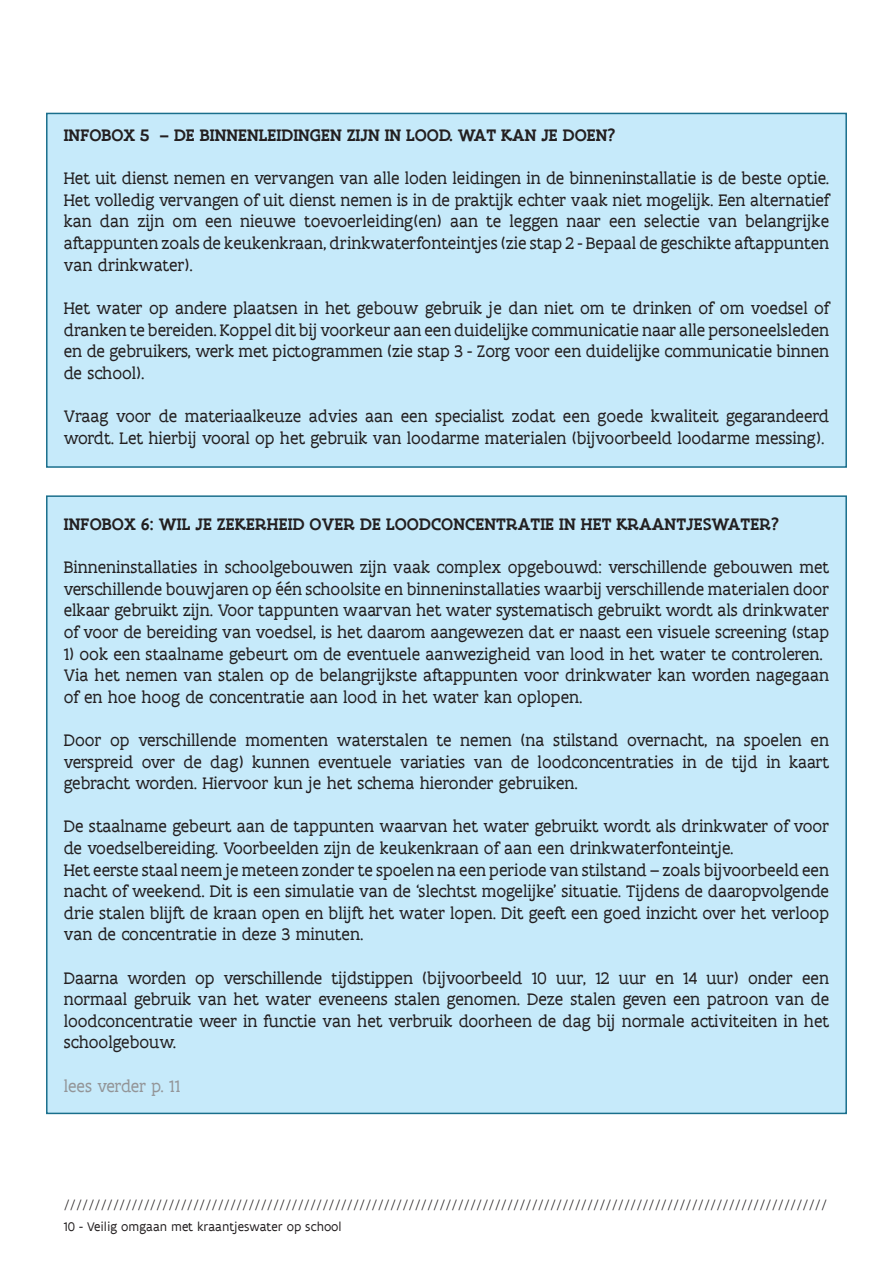
<style>
.page{position:relative;width:893px;height:1263px;background:#fff}
.page>*{position:absolute;margin:0;border:0;box-sizing:border-box;transform-origin:0 0}
.bronvermelding{font:18px/21.6px "Flanders Art Serif";color:#231f20;text-align:justify}
.bronvermelding-2{font:500 18px "Flanders Art Serif";letter-spacing:.005em;color:#231f20}
.bronvermelding-3{font:18px "Flanders Art Serif";letter-spacing:-.02em;color:#939598}
.t1{font:300 13.5px "Flanders Art Sans";color:#231f20}
.t2{font:13.5px "Flanders Art Sans";color:#231f20}
</style>
<div class="page">
<div style="left:46px;top:495px;width:801px;height:619px;background:#c6eafa;border:2px solid #1a6f8c"></div>
<div style="left:46px;top:113px;width:801px;height:355px;background:#c6eafa;border:2px solid #1a6f8c"></div>
<p class="bronvermelding-2" style="left:64px;top:124px;width:553px">INFOBOX 5 – DE BINNENLEIDINGEN ZIJN IN LOOD. WAT KAN JE DOEN?</p>
<p class="bronvermelding" style="left:64px;top:168px;width:767px">Het uit dienst nemen en vervangen van alle loden leidingen in de binneninstallatie is de beste optie.<br>Het volledig vervangen of uit dienst nemen is in de praktijk echter vaak niet mogelijk. Een alternatief kan dan zijn om een nieuwe toevoerleiding(en) aan te leggen naar een selectie van belangrijke aftappunten zoals de keukenkraan, drinkwaterfonteintjes (zie stap 2 - Bepaal de geschikte aftappunten van drinkwater).</p>
<p class="bronvermelding" style="left:64px;top:298px;width:767px">Het water op andere plaatsen in het gebouw gebruik je dan niet om te drinken of om voedsel of dranken te bereiden. Koppel dit bij voorkeur aan een duidelijke communicatie naar alle personeelsleden en de gebruikers, werk met pictogrammen (zie stap 3 - Zorg voor een duidelijke communicatie binnen de school).</p>
<p class="bronvermelding" style="left:64px;top:406px;width:767px">Vraag voor de materiaalkeuze advies aan een specialist zodat een goede kwaliteit gegarandeerd wordt. Let hierbij vooral op het gebruik van loodarme materialen (bijvoorbeeld loodarme messing).</p>
<p class="bronvermelding-2" style="left:64px;top:512px;width:717px">INFOBOX 6: WIL JE ZEKERHEID OVER DE LOODCONCENTRATIE IN HET KRAANTJESWATER?</p>
<p class="bronvermelding" style="left:64px;top:557px;width:767px">Binneninstallaties in schoolgebouwen zijn vaak complex opgebouwd: verschillende gebouwen met verschillende bouwjaren op één schoolsite en binneninstallaties waarbij verschillende materialen door elkaar gebruikt zijn. Voor tappunten waarvan het water systematisch gebruikt wordt als drinkwater of voor de bereiding van voedsel, is het daarom aangewezen dat er naast een visuele screening (stap</p>
<p class="bronvermelding" style="left:64px;top:643px;width:761px">1) ook een staalname gebeurt om de eventuele aanwezigheid van lood in het water te controleren.</p>
<p class="bronvermelding" style="left:64px;top:665px;width:767px">Via het nemen van stalen op de belangrijkste aftappunten voor drinkwater kan worden nagegaan of en hoe hoog de concentratie aan lood in het water kan oplopen.</p>
<p class="bronvermelding" style="left:64px;top:730px;width:767px">Door op verschillende momenten waterstalen te nemen (na stilstand overnacht, na spoelen en verspreid over de dag) kunnen eventuele variaties van de loodconcentraties in de tijd in kaart gebracht worden. Hiervoor kun je het schema hieronder gebruiken.</p>
<p class="bronvermelding" style="left:64px;top:816px;width:767px">De staalname gebeurt aan de tappunten waarvan het water gebruikt wordt als drinkwater of voor de voedselbereiding. Voorbeelden zijn de keukenkraan of aan een drinkwaterfonteintje.</p>
<p class="bronvermelding" style="left:64px;top:859px;width:767px">Het eerste staal neem je meteen zonder te spoelen na een periode van stilstand – zoals bijvoorbeeld een nacht of weekend. Dit is een simulatie van de ‘slechtst mogelijke’ situatie. Tijdens de daaropvolgende drie stalen blijft de kraan open en blijft het water lopen. Dit geeft een goed inzicht over het verloop van de concentratie in deze 3 minuten.</p>
<p class="bronvermelding" style="left:64px;top:967px;width:767px">Daarna worden op verschillende tijdstippen (bijvoorbeeld 10 uur, 12 uur en 14 uur) onder een normaal gebruik van het water eveneens stalen genomen. Deze stalen geven een patroon van de loodconcentratie weer in functie van het verbruik doorheen de dag bij normale activiteiten in het schoolgebouw.</p>
<p class="bronvermelding-3" style="left:64px;top:1075px;width:118px">lees verder p. 11</p>
<p class="t1" style="left:64px;top:1197px;width:765px">////////////////////////////////////////////////////////////////////////////////////////////////////////////////////////////</p>
<p class="t2" style="left:64px;top:1218px;width:279px">10 - Veilig omgaan met kraantjeswater op school</p>
</div>
